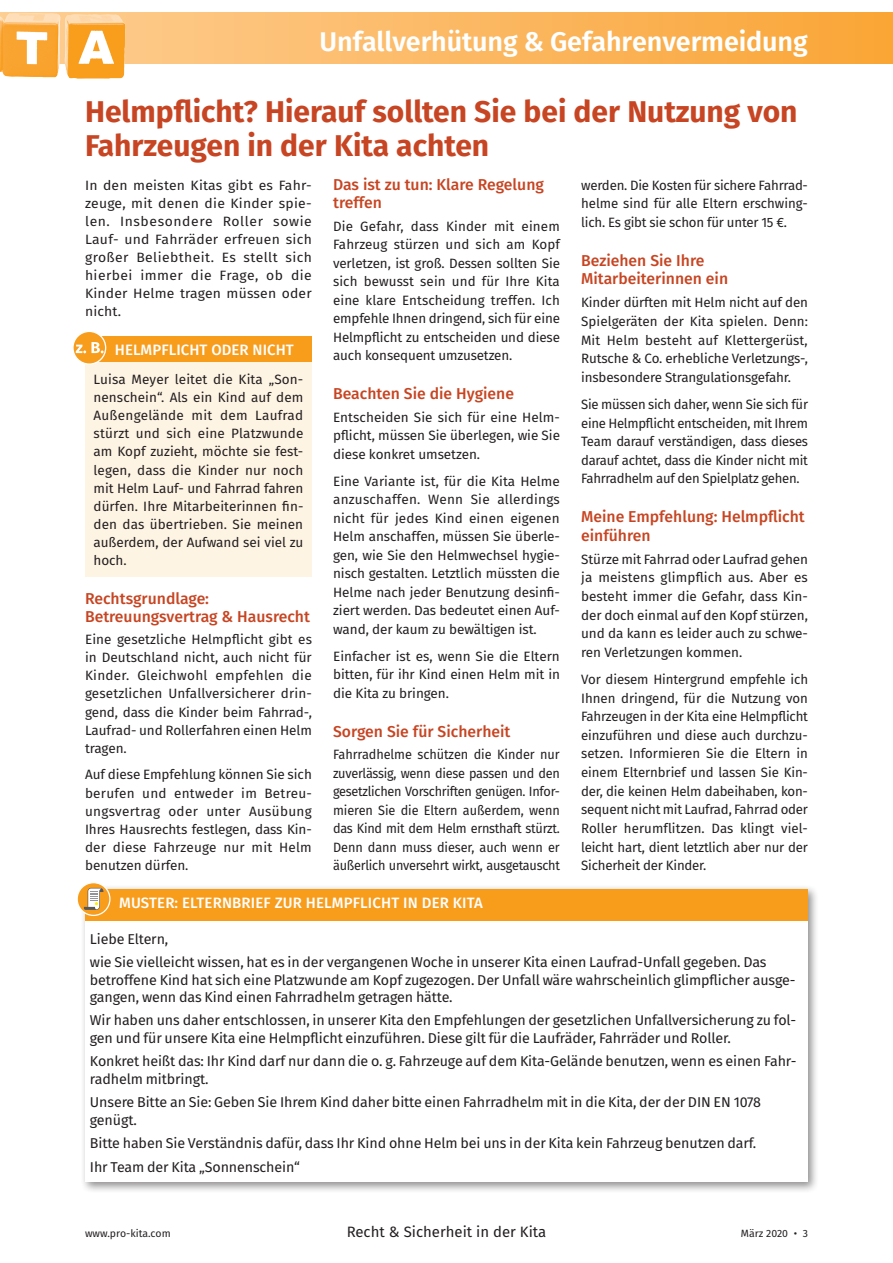
<style>
.page{position:relative;width:893px;height:1263px;background:#fff}
.page>*{position:absolute;margin:0;border:0;box-sizing:border-box;transform-origin:0 0}
.t1{font:700 30px/34.7px "Fira Sans";color:#c74522}
.t2{font:600 27px "Fira Sans";letter-spacing:-.005em;color:#fff}
.t3{font:500 15.75px/18.6px "Fira Sans";color:#c74522}
.t4{font:500 15px "Fira Sans";letter-spacing:.01em;color:#fff}
.t5{font:15px "Fira Sans";color:#231f20}
.t6{font:14.25px/17.2px "Fira Sans";letter-spacing:-.01em;color:#231f20}
.t7{font:13.5px/18.1px "Fira Sans";letter-spacing:-.005em;color:#231f20;text-align:justify}
.t8{font:13.5px/18.5px "Fira Sans";letter-spacing:-.005em;color:#231f20;text-align:justify;scale:.94 1}
.t9{font:10.5px "Fira Sans";letter-spacing:-.005em;color:#231f20}
</style>
<div class="page">
<svg style="left:139px;top:13px;width:754px;height:51px;background:#fbb65e"></svg>
<img style="left:4px;top:75px;width:120px;height:4px">
<img style="left:0;top:12px;width:139px;height:63px">
<div style="left:80px;top:884px;width:739px;height:309px;background:#231f20;opacity:.5"></div>
<div style="left:85px;top:890px;width:723px;height:292px;background:#fff"></div>
<div style="left:85px;top:890px;width:723px;height:31px;background:#f89c1c"></div>
<svg style="left:77px;top:883px;width:33px;height:32px"></svg>
<svg style="left:84px;top:888px;width:19px;height:22px"></svg>
<div style="left:77px;top:882px;width:34px;height:34px;border:1px solid #fff;border-radius:50%"></div>
<div style="left:85px;top:336px;width:227px;height:26px;background:#f89c1c"></div>
<div style="left:85px;top:363px;width:227px;height:214px;background:#fef4e4"></div>
<svg style="left:73px;top:331px;width:33px;height:33px"></svg>
<div style="left:72px;top:331px;width:34px;height:34px;border:1px solid #fff;border-radius:50%"></div>
<svg style="left:76px;top:342px;width:28px;height:11px"></svg>
<h2 class="t2" style="left:320px;top:19px;width:490px">Unfallverhütung &amp; Gefahrenvermeidung</h2>
<h1 class="t1" style="left:85px;top:92px;width:714px">Helmpflicht? Hierauf sollten Sie bei der Nutzung von<br>Fahrzeugen in der Kita achten</h1>
<p class="t7" style="left:85px;top:175px;width:228px">In den meisten Kitas gibt es Fahr&shy;zeuge, mit denen die Kinder spie&shy;len. Insbesondere Roller sowie Lauf- und Fahrräder erfreuen sich großer Beliebtheit. Es stellt sich hierbei immer die Frage, ob die Kinder Helme tragen müssen oder nicht.</p>
<p class="t4" style="left:115px;top:337px;width:180px">HELMPFLICHT ODER NICHT</p>
<p class="t7" style="left:94px;top:370px;width:211px">Luisa Meyer leitet die Kita „Son&shy;nenschein“. Als ein Kind auf dem Außengelände mit dem Laufrad stürzt und sich eine Platzwunde am Kopf zuzieht, möchte sie fest&shy;legen, dass die Kinder nur noch mit Helm Lauf- und Fahrrad fahren dürfen. Ihre Mitarbeiterinnen fin&shy;den das übertrieben. Sie meinen außerdem, der Aufwand sei viel zu hoch.</p>
<p class="t3" style="left:85px;top:588px;width:226px;line-height:18.1px">Rechtsgrundlage:<br>Betreuungsvertrag &amp; Hausrecht</p>
<p class="t7" style="left:85px;top:630px;width:228px">Eine gesetzliche Helmpflicht gibt es in Deutschland nicht, auch nicht für Kinder. Gleichwohl empfehlen die gesetzlichen Unfallversicherer drin&shy;gend, dass die Kinder beim Fahrrad-, Laufrad- und Rollerfahren einen Helm tragen.</p>
<p class="t7" style="left:85px;top:765px;width:228px">Auf diese Empfehlung können Sie sich berufen und entweder im Betreu&shy;ungsvertrag oder unter Ausübung Ihres Hausrechts festlegen, dass Kin&shy;der diese Fahrzeuge nur mit Helm benutzen dürfen.</p>
<p class="t3" style="left:333px;top:174px;width:212px">Das ist zu tun: Klare Regelung treffen</p>
<p class="t7" style="left:333px;top:217px;width:228px">Die Gefahr, dass Kinder mit einem Fahrzeug stürzen und sich am Kopf verletzen, ist groß. Dessen sollten Sie sich bewusst sein und für Ihre Kita eine klare Entscheidung treffen. Ich empfehle Ihnen dringend, sich für eine Helmpflicht zu entscheiden und diese auch konsequent umzusetzen.</p>
<p class="t3" style="left:333px;top:383px;width:182px">Beachten Sie die Hygiene</p>
<p class="t7" style="left:333px;top:408px;width:228px">Entscheiden Sie sich für eine Helm&shy;pflicht, müssen Sie überlegen, wie Sie diese konkret umsetzen.</p>
<p class="t7" style="left:333px;top:471px;width:228px">Eine Variante ist, für die Kita Helme anzuschaffen. Wenn Sie allerdings nicht für jedes Kind einen eigenen Helm anschaffen, müssen Sie überle&shy;gen, wie Sie den Helmwechsel hygie&shy;nisch gestalten. Letztlich müssten die Helme nach jeder Benutzung desinfi&shy;ziert werden. Das bedeutet einen Auf&shy;wand, der kaum zu bewältigen ist.</p>
<p class="t7" style="left:333px;top:646px;width:228px">Einfacher ist es, wenn Sie die Eltern bitten, für ihr Kind einen Helm mit in die Kita zu bringen.</p>
<p class="t3" style="left:333px;top:721px;width:179px">Sorgen Sie für Sicherheit</p>
<p class="t8" style="left:333px;top:745px;width:243px">Fahrradhelme schützen die Kinder nur zuverlässig, wenn diese passen und den gesetzlichen Vorschriften genügen. Infor&shy;mieren Sie die Eltern außerdem, wenn das Kind mit dem Helm ernsthaft stürzt.<br>Denn dann muss dieser, auch wenn er äußerlich unversehrt wirkt, ausgetauscht</p>
<p class="t7" style="left:581px;top:175px;width:228px;line-height:18.6px">werden. Die Kosten für sichere Fahrrad&shy;helme sind für alle Eltern erschwing&shy;lich. Es gibt sie schon für unter 15 €.</p>
<p class="t3" style="left:581px;top:250px;width:148px">Beziehen Sie Ihre<br>Mitarbeiterinnen ein</p>
<p class="t7" style="left:581px;top:293px;width:228px;line-height:18.6px">Kinder dürften mit Helm nicht auf den Spielgeräten der Kita spielen. Denn:<br>Mit Helm besteht auf Klettergerüst, Rutsche &amp; Co. erhebliche Verletzungs-, insbesondere Strangulationsgefahr.</p>
<p class="t7" style="left:581px;top:395px;width:228px;line-height:18.6px">Sie müssen sich daher, wenn Sie sich für eine Helmpflicht entscheiden, mit Ihrem Team darauf verständigen, dass dieses darauf achtet, dass die Kinder nicht mit Fahrradhelm auf den Spielplatz gehen.</p>
<p class="t3" style="left:581px;top:507px;width:225px">Meine Empfehlung: Helmpflicht einführen</p>
<p class="t7" style="left:581px;top:549px;width:228px;line-height:18.6px">Stürze mit Fahrrad oder Laufrad gehen ja meistens glimpflich aus. Aber es besteht immer die Gefahr, dass Kin&shy;der doch einmal auf den Kopf stürzen, und da kann es leider auch zu schwe&shy;ren Verletzungen kommen.</p>
<p class="t7" style="left:581px;top:670px;width:228px;line-height:18.6px">Vor diesem Hintergrund empfehle ich Ihnen dringend, für die Nutzung von Fahrzeugen in der Kita eine Helmpflicht einzuführen und diese auch durchzu&shy;setzen. Informieren Sie die Eltern in einem Elternbrief und lassen Sie Kin&shy;der, die keinen Helm dabeihaben, kon&shy;sequent nicht mit Laufrad, Fahrrad oder Roller herumflitzen. Das klingt viel&shy;leicht hart, dient letztlich aber nur der Sicherheit der Kinder.</p>
<p class="t4" style="left:119px;top:891px;width:365px">MUSTER: ELTERNBRIEF ZUR HELMPFLICHT IN DER KITA</p>
<p class="t6" style="left:90px;top:926px;width:678px;line-height:23.7px">Liebe Eltern,<br>wie Sie vielleicht wissen, hat es in der vergangenen Woche in unserer Kita einen Laufrad-Unfall gegeben. Das</p>
<p class="t6" style="left:90px;top:970px;width:707px">betroffene Kind hat sich eine Platzwunde am Kopf zugezogen. Der Unfall wäre wahrscheinlich glimpflicher ausge&shy;gangen, wenn das Kind einen Fahrradhelm getragen hätte.</p>
<p class="t6" style="left:90px;top:1011px;width:708px">Wir haben uns daher entschlossen, in unserer Kita den Empfehlungen der gesetzlichen Unfallversicherung zu fol&shy;gen und für unsere Kita eine Helmpflicht einzuführen. Diese gilt für die Laufräder, Fahrräder und Roller.</p>
<p class="t6" style="left:90px;top:1052px;width:708px">Konkret heißt das: Ihr Kind darf nur dann die o. g. Fahrzeuge auf dem Kita-Gelände benutzen, wenn es einen Fahr&shy;radhelm mitbringt.</p>
<p class="t6" style="left:90px;top:1093px;width:673px">Unsere Bitte an Sie: Geben Sie Ihrem Kind daher bitte einen Fahrradhelm mit in die Kita, der der DIN EN 1078 genügt.</p>
<p class="t6" style="left:90px;top:1131px;width:668px;line-height:23.7px">Bitte haben Sie Verständnis dafür, dass Ihr Kind ohne Helm bei uns in der Kita kein Fahrzeug benutzen darf.<br>Ihr Team der Kita „Sonnenschein“</p>
<p class="t9" style="left:85px;top:1225px;width:87px">www.pro-kita.com</p>
<p class="t5" style="left:347px;top:1220px;width:201px">Recht &amp; Sicherheit in der Kita</p>
<p class="t9" style="left:741px;top:1225px;width:68px">März 2020 • 3</p>
</div>
